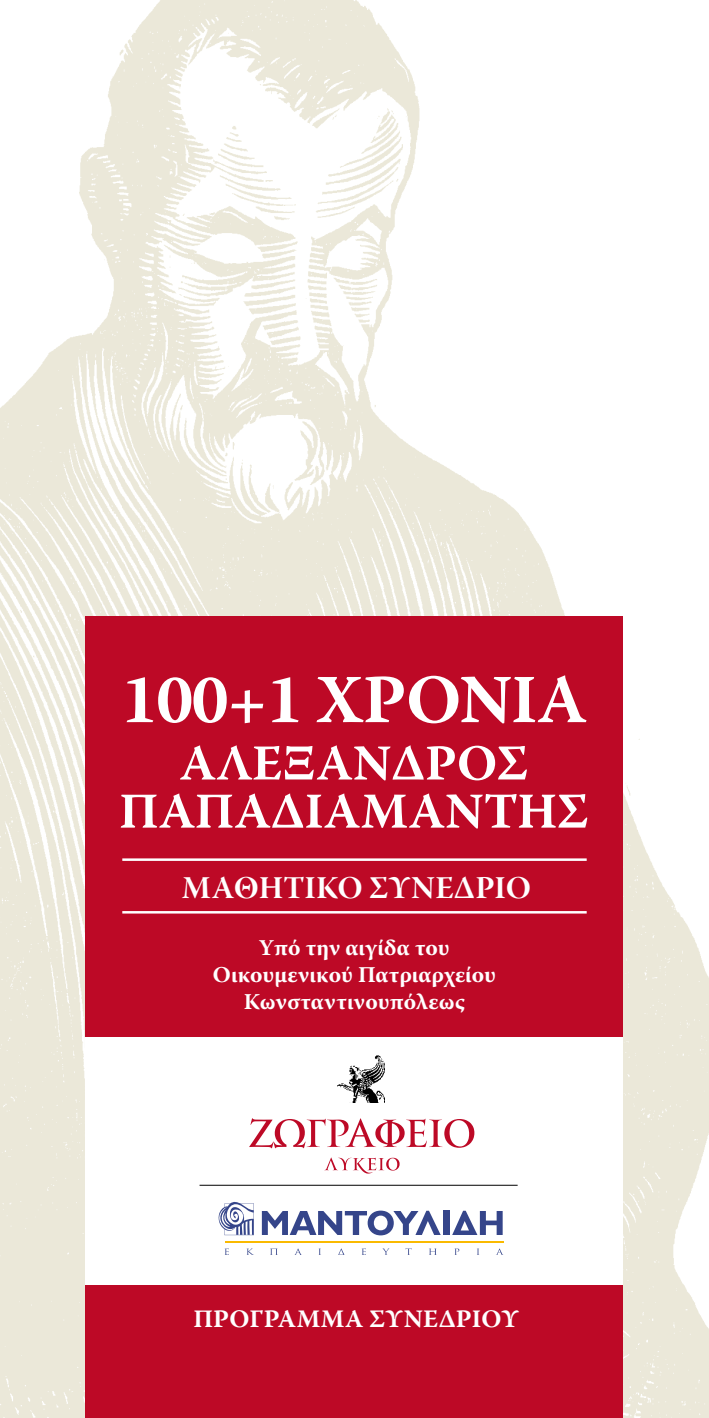
<style>
.page{position:relative;width:709px;height:1418px;background:#fff}
.page>*{position:absolute;margin:0;border:0;box-sizing:border-box;transform-origin:0 0}
.t1{font:31.5px "Warnock Pro Bold Subh";letter-spacing:.005em;color:#fff}
.t2{font:700 25px "Warnock Pro";letter-spacing:.005em;color:#fff}
.t3{font:700 22.5px/27px "Warnock Pro";color:#fff;text-align:center}
</style>
<div class="page">
<img style="left:0;top:0;width:709px;height:1417px">
<div style="left:85px;top:1005px;width:538px;height:285px;background:#fff"></div>
<div style="left:85px;top:1285px;width:538px;height:132px;background:#bd0926"></div>
<svg style="left:224px;top:1248px;width:5px;height:6px"></svg>
<svg style="left:246px;top:1248px;width:7px;height:6px"></svg>
<svg style="left:270px;top:1248px;width:8px;height:6px"></svg>
<svg style="left:295px;top:1248px;width:6px;height:6px"></svg>
<svg style="left:318px;top:1248px;width:3px;height:6px"></svg>
<svg style="left:338px;top:1248px;width:6px;height:6px"></svg>
<svg style="left:361px;top:1248px;width:5px;height:6px"></svg>
<svg style="left:382px;top:1248px;width:7px;height:6px"></svg>
<svg style="left:405px;top:1248px;width:7px;height:6px"></svg>
<svg style="left:429px;top:1248px;width:8px;height:6px"></svg>
<svg style="left:454px;top:1248px;width:5px;height:6px"></svg>
<svg style="left:477px;top:1248px;width:2px;height:6px"></svg>
<svg style="left:497px;top:1248px;width:6px;height:6px"></svg>
<svg style="left:218px;top:1201px;width:36px;height:34px"></svg>
<hr style="left:224px;top:1241px;width:279px;height:1px;background:#faba00">
<svg style="left:262px;top:1210px;width:178px;height:25px"></svg>
<div style="left:443px;top:1210px;width:6px;height:24px;background:#35458a"></div>
<svg style="left:452px;top:1210px;width:50px;height:24px"></svg>
<img style="left:337px;top:1055px;width:47px;height:47px">
<svg style="left:249px;top:1118px;width:225px;height:30px"></svg>
<svg style="left:324px;top:1157px;width:75px;height:16px"></svg>
<hr style="left:199px;top:1184px;width:318px;height:1px;background:#000">
<div style="left:85px;top:617px;width:538px;height:419px;background:#bd0926"></div>
<svg style="left:127px;top:677px;width:136px;height:46px"></svg>
<svg style="left:272px;top:677px;width:26px;height:45px"></svg>
<svg style="left:316px;top:675px;width:270px;height:48px"></svg>
<svg style="left:180px;top:745px;width:347px;height:35px"></svg>
<svg style="left:121px;top:793px;width:466px;height:35px"></svg>
<hr style="left:122px;top:858px;width:464px;height:3px;background:#fff">
<hr style="left:122px;top:911px;width:464px;height:2px;background:#fff">
<h1 class="t1" style="left:182px;top:868px;width:350px">MAΘΗΤΙΚΟ ΣΥΝΕΔΡΙΟ</h1>
<p class="t3" style="left:213px;top:933px;width:285px">Yπό την αιγίδα του<br>Οικουμενικού Πατριαρχείου<br>Κωνσταντινουπόλεως</p>
<p class="t2" style="left:193px;top:1303px;width:327px">ΠΡΟΓΡΑΜΜΑ ΣΥΝΕΔΡΙΟΥ</p>
</div>
